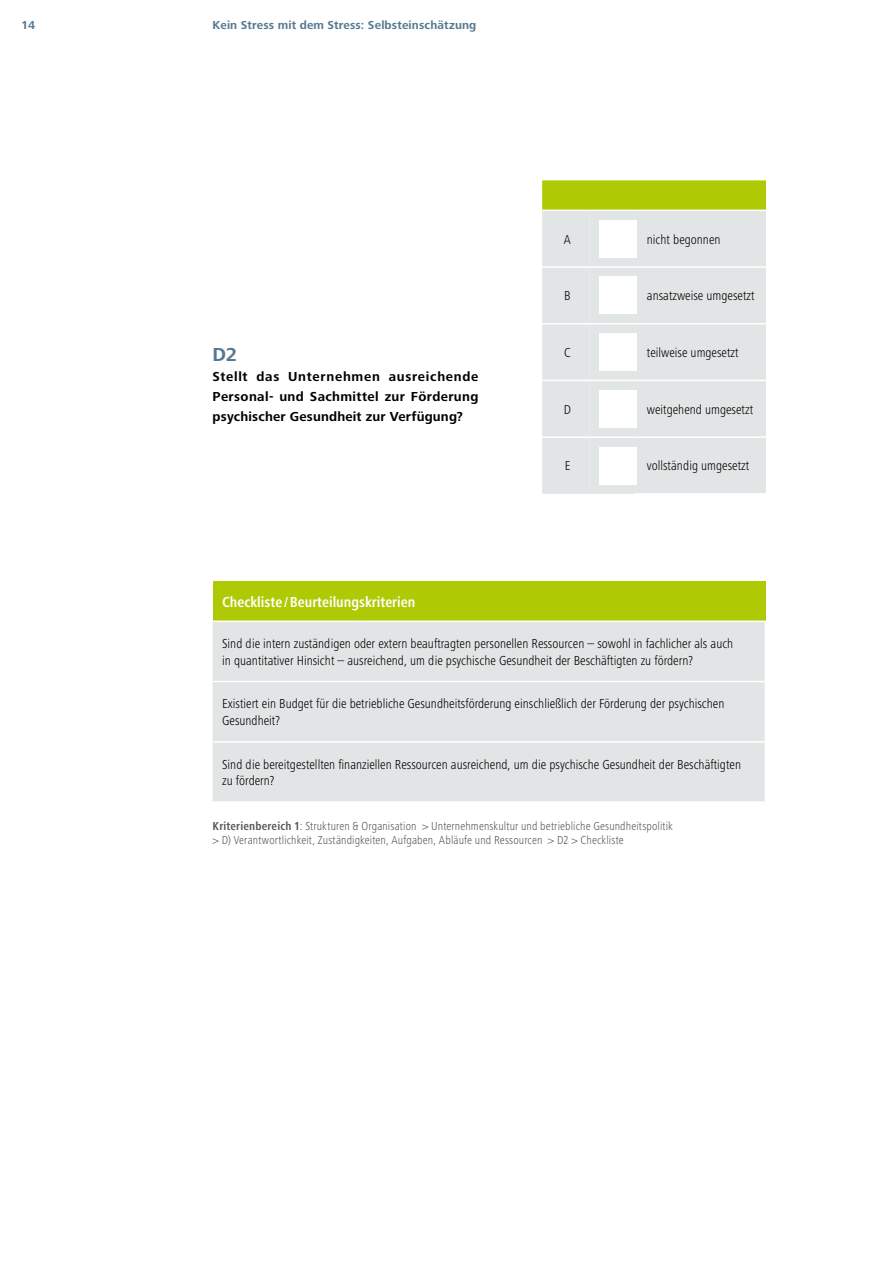
<style>
.page{position:relative;width:893px;height:1263px;background:#fff}
.page>*{position:absolute;margin:0;border:0;box-sizing:border-box;transform-origin:0 0}
.t1{font:700 19.5px "Frutiger Next Pro";color:#567991}
.t2{font:700 condensed 15px "Frutiger Next Pro";color:#fff}
.t3{font:300 condensed 13.5px/16.5px "Frutiger Next Pro";color:#000}
.t4{font:700 13.5px/20.1px "Frutiger Next Pro";letter-spacing:.015em;color:#000;text-align:justify}
.t5{font:300 condensed 12px/13.5px "Frutiger Next Pro";letter-spacing:.01em;color:#565656}
.t6{font:700 12px "Frutiger Next Pro";letter-spacing:.01em;color:#567991}
.s1{font-weight:700}
</style>
<div class="page">
<div style="left:213px;top:581px;width:552px;height:40px;background:#afca05"></div>
<div style="left:213px;top:622px;width:552px;height:179px;background:#e2e5e5"></div>
<hr style="left:213px;top:681px;width:553px;height:1px;background:#fff">
<hr style="left:213px;top:741px;width:553px;height:1px;background:#fff">
<hr style="left:213px;top:620px;width:553px;height:2px;background:#fff">
<svg style="left:542px;top:180px;width:224px;height:314px;background:#dce2cd"></svg>
<hr style="left:634px;top:493px;width:132px;height:2px;background:#fff">
<hr style="left:542px;top:436px;width:48px;height:2px;background:#fff">
<hr style="left:590px;top:436px;width:44px;height:2px;background:#fff">
<hr style="left:634px;top:436px;width:132px;height:2px;background:#fff">
<hr style="left:542px;top:266px;width:48px;height:2px;background:#fff">
<hr style="left:590px;top:266px;width:44px;height:2px;background:#fff">
<hr style="left:634px;top:266px;width:132px;height:2px;background:#fff">
<hr style="left:542px;top:323px;width:48px;height:1px;background:#fff">
<hr style="left:590px;top:323px;width:44px;height:1px;background:#fff">
<hr style="left:634px;top:323px;width:132px;height:1px;background:#fff">
<hr style="left:542px;top:380px;width:48px;height:1px;background:#fff">
<hr style="left:590px;top:380px;width:44px;height:1px;background:#fff">
<hr style="left:634px;top:380px;width:132px;height:1px;background:#fff">
<hr style="left:542px;top:210px;width:48px;height:1px;background:#fff">
<hr style="left:590px;top:210px;width:44px;height:1px;background:#fff">
<hr style="left:634px;top:210px;width:132px;height:1px;background:#fff">
<div style="left:599px;top:220px;width:38px;height:37px;background:#fff"></div>
<div style="left:599px;top:277px;width:38px;height:37px;background:#fff"></div>
<div style="left:599px;top:333px;width:38px;height:38px;background:#fff"></div>
<div style="left:599px;top:390px;width:38px;height:38px;background:#fff"></div>
<div style="left:599px;top:447px;width:38px;height:37px;background:#fff"></div>
<p class="t6" style="left:21px;top:20px;width:16px">14</p>
<p class="t6" style="left:213px;top:20px;width:265px">Kein Stress mit dem Stress: Selbsteinschätzung</p>
<h1 class="t1" style="left:213px;top:346px;width:26px">D2</h1>
<p class="t4" style="left:213px;top:367px;width:267px">Stellt das Unternehmen ausreichende Personal- und Sachmittel zur Förderung psychischer Gesundheit zur Verfügung?</p>
<p class="t3" style="left:564px;top:231px;width:9px">A</p>
<p class="t3" style="left:647px;top:231px;width:75px">nicht begonnen</p>
<p class="t3" style="left:564px;top:288px;width:8px">B</p>
<p class="t3" style="left:647px;top:288px;width:109px">ansatzweise umgesetzt</p>
<p class="t3" style="left:564px;top:345px;width:8px">C</p>
<p class="t3" style="left:647px;top:345px;width:93px">teilweise umgesetzt</p>
<p class="t3" style="left:564px;top:401px;width:9px">D</p>
<p class="t3" style="left:647px;top:401px;width:108px">weitgehend umgesetzt</p>
<p class="t3" style="left:565px;top:458px;width:7px">E</p>
<p class="t3" style="left:647px;top:458px;width:104px">vollständig umgesetzt</p>
<p class="t2" style="left:222px;top:596px;width:195px">Checkliste / Beurteilungskriterien</p>
<p class="t3" style="left:222px;top:636px;width:513px">Sind die intern zuständigen oder extern beauftragten personellen Ressourcen – sowohl in fachlicher als auch in quantitativer Hinsicht – ausreichend, um die psychische Gesundheit der Beschäftigten zu fördern?</p>
<p class="t3" style="left:222px;top:696px;width:504px">Existiert ein Budget für die betriebliche Gesundheitsförderung einschließlich der Förderung der psychischen<br>Gesundheit?</p>
<p class="t3" style="left:222px;top:756px;width:520px">Sind die bereitgestellten finanziellen Ressourcen ausreichend, um die psychische Gesundheit der Beschäftigten zu fördern?</p>
<p class="t5" style="left:213px;top:820px;width:462px"><span class="s1">Kriterienbereich 1</span>: Strukturen &amp; Organisation &gt; Unternehmenskultur und betriebliche Gesundheitspolitik &gt; D) Verantwortlichkeit, Zuständigkeiten, Aufgaben, Abläufe und Ressourcen &gt; D2 &gt; Checkliste</p>
</div>
